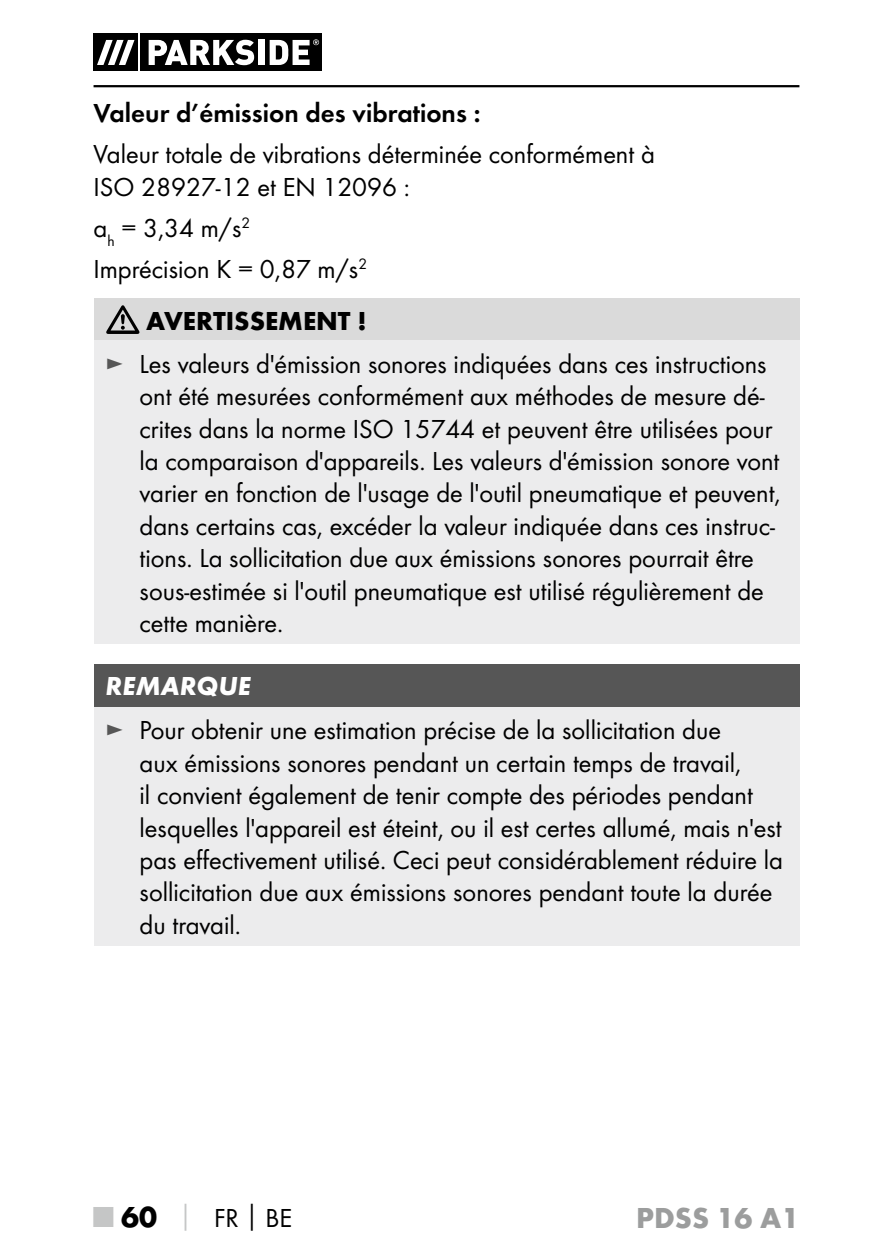
<style>
.page{position:relative;width:893px;height:1259px;background:#fff}
.page>*{position:absolute;margin:0;border:0;box-sizing:border-box;transform-origin:0 0}
.t1{font:700 30px "Futura";color:#9c9d9d}
.t2{font:27px/32.4px "Futura Boo";color:#000}
.t3{font:27px "Futura Dem";color:#000}
.t4{font:700 27px "Futura";color:#000}
.t5{font:italic 700 27px "Futura";color:#fff}
.s1{color:#565656}
.s2{font-family:"Futura";font-weight:700;font-size:30px;color:#c5c6c6}
.s3{font-family:"Futura";font-weight:700;font-size:30px}
.s4{font-family:"Futura";font-weight:700;color:#c5c6c6}
.s5{font-family:"Futura";font-weight:700}
</style>
<div class="page">
<hr style="left:94px;top:85px;width:705px;height:2px;background:#000">
<div style="left:94px;top:34px;width:44px;height:37px;background:#000"></div>
<div style="left:141px;top:34px;width:181px;height:37px;background:#000"></div>
<svg style="left:97px;top:40px;width:37px;height:25px"></svg>
<svg style="left:149px;top:40px;width:105px;height:25px"></svg>
<div style="left:258px;top:40px;width:6px;height:25px;background:#fff"></div>
<svg style="left:270px;top:39px;width:49px;height:26px"></svg>
<div style="left:94px;top:298px;width:705px;height:42px;background:#dadada"></div>
<div style="left:94px;top:340px;width:705px;height:304px;background:#ececed"></div>
<svg style="left:106px;top:305px;width:33px;height:29px"></svg>
<div style="left:94px;top:664px;width:705px;height:43px;background:#565656"></div>
<div style="left:94px;top:707px;width:705px;height:239px;background:#ececed"></div>
<p class="t3" style="left:94px;top:97px;width:388px">Valeur d’émission des vibrations :</p>
<p class="t2" style="left:94px;top:138px;width:563px">Valeur totale de vibrations déterminée conformément à<br>ISO 28927-12 et EN 12096 :</p>
<p class="t2" style="left:94px;top:207px;width:275px;line-height:40.8px">a<sub>h</sub> = 3,34 m/s<sup>2<br></sup>Imprécision K = 0,87 m/s<sup>2</sup></p>
<p class="t4" style="left:146px;top:304px;width:222px">AVERTISSEMENT !</p>
<p class="t2" style="left:140px;top:347px;width:643px;text-indent:-34px"><span class="s1">►</span> Les valeurs d'émission sonores indiquées dans ces instructions ont été mesurées conformément aux méthodes de mesure dé&shy;crites dans la norme ISO 15744 et peuvent être utilisées pour la comparaison d'appareils. Les valeurs d'émission sonore vont varier en fonction de l'usage de l'outil pneumatique et peuvent, dans certains cas, excéder la valeur indiquée dans ces instruc&shy;tions. La sollicitation due aux émissions sonores pourrait être sous-estimée si l'outil pneumatique est utilisé régulièrement de cette manière.</p>
<p class="t5" style="left:106px;top:669px;width:147px">REMARQUE</p>
<p class="t2" style="left:140px;top:714px;width:645px;text-indent:-34px"><span class="s1">►</span> Pour obtenir une estimation précise de la sollicitation due<br>aux émissions sonores pendant un certain temps de travail,<br>il convient également de tenir compte des périodes pendant lesquelles l'appareil est éteint, ou il est certes allumé, mais n'est pas effectivement utilisé. Ceci peut considérablement réduire la sollicitation due aux émissions sonores pendant toute la durée du travail.</p>
<p class="t2" style="left:94px;top:1201px;width:200px"><span class="s2">■</span> <span class="s3">60</span> <span class="s4">│</span> FR<span class="s5">│</span>BE</p>
<p class="t1" style="left:636px;top:1199px;width:165px">PDSS 16 A1</p>
</div>
